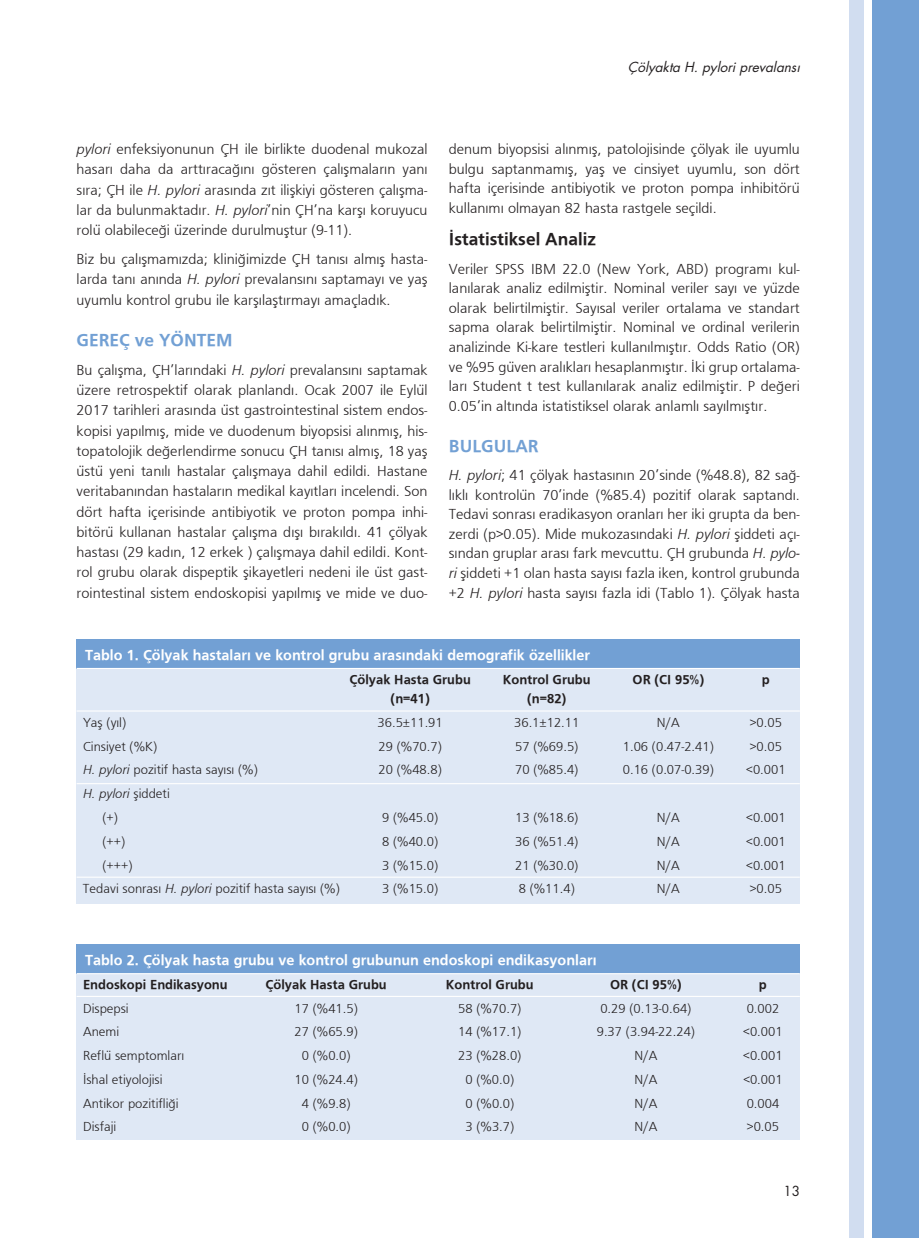
<style>
.page{position:relative;width:919px;height:1238px;background:#fff}
.page>*{position:absolute;margin:0;border:0;box-sizing:border-box;transform-origin:0 0}
.t1{font:700 18px "Fruga Sans";color:#72a0d4}
.t2{font:700 18px "Fruga Sans";color:#231f20}
.t3{font:300 15px/20.2px "Fruga Sans";color:#231f20;text-align:justify}
.t4{font:700 15px "Fruga Sans";color:#fff}
.t5{font:300 13.5px/23.7px "Fruga Sans";color:#231f20}
.t6{font:700 13.5px "Fruga Sans";color:#231f20}
.t7{font:italic 13.5px "Futura OTF";color:#231f20}
.t8{font:13.5px "Futura OTF";color:#231f20}
.s1{font-style:italic}
</style>
<div class="page">
<div style="left:872px;top:0;width:46px;height:1237px;background:#72a0d4"></div>
<div style="left:848px;top:0;width:15px;height:1237px;background:#d1ddf0"></div>
<div style="left:77px;top:666px;width:722px;height:238px;background:#dfe8f5"></div>
<div style="left:77px;top:639px;width:722px;height:30px;background:#72a0d4"></div>
<hr style="left:77px;top:668px;width:722px;height:1px;background:#fff">
<hr style="left:77px;top:710px;width:722px;height:1px;background:#fff">
<hr style="left:77px;top:783px;width:722px;height:1px;background:#fff">
<hr style="left:77px;top:876px;width:722px;height:1px;background:#fff">
<div style="left:77px;top:971px;width:722px;height:169px;background:#dfe8f5"></div>
<div style="left:77px;top:944px;width:722px;height:30px;background:#72a0d4"></div>
<hr style="left:77px;top:973px;width:722px;height:1px;background:#fff">
<hr style="left:77px;top:995px;width:722px;height:1px;background:#fff">
<p class="t7" style="left:627px;top:59px;width:173px">Çölyakta H. pylori prevalansı</p>
<p class="t3" style="left:77px;top:139px;width:352px"><span class="s1">pylori</span> enfeksiyonunun ÇH ile birlikte duodenal mukozal hasarı daha da arttıracağını gösteren çalışmaların yanı sıra; ÇH ile <span class="s1">H. pylori</span> arasında zıt ilişkiyi gösteren çalışma&shy;lar da bulunmaktadır. <span class="s1">H. pylori</span>’nin ÇH’na karşı koruyucu rolü olabileceği üzerinde durulmuştur (9-11).</p>
<p class="t3" style="left:77px;top:248px;width:352px">Biz bu çalışmamızda; kliniğimizde ÇH tanısı almış hasta&shy;larda tanı anında <span class="s1">H. pylori</span> prevalansını saptamayı ve yaş uyumlu kontrol grubu ile karşılaştırmayı amaçladık.</p>
<p class="t1" style="left:77px;top:329px;width:157px">GEREÇ ve YÖNTEM</p>
<p class="t3" style="left:77px;top:359px;width:352px">Bu çalışma, ÇH’larındaki <span class="s1">H. pylori</span> prevalansını saptamak üzere retrospektif olarak planlandı. Ocak 2007 ile Eylül 2017 tarihleri arasında üst gastrointestinal sistem endos&shy;kopisi yapılmış, mide ve duodenum biyopsisi alınmış, his&shy;topatolojik değerlendirme sonucu ÇH tanısı almış, 18 yaş üstü yeni tanılı hastalar çalışmaya dahil edildi. Hastane veritabanından hastaların medikal kayıtları incelendi. Son dört hafta içerisinde antibiyotik ve proton pompa inhi&shy;bitörü kullanan hastalar çalışma dışı bırakıldı. 41 çölyak hastası (29 kadın, 12 erkek ) çalışmaya dahil edildi. Kont&shy;rol grubu olarak dispeptik şikayetleri nedeni ile üst gast&shy;rointestinal sistem endoskopisi yapılmış ve mide ve duo-</p>
<p class="t3" style="left:449px;top:139px;width:352px;line-height:19.6px">denum biyopsisi alınmış, patolojisinde çölyak ile uyumlu bulgu saptanmamış, yaş ve cinsiyet uyumlu, son dört hafta içerisinde antibiyotik ve proton pompa inhibitörü kullanımı olmayan 82 hasta rastgele seçildi.</p>
<p class="t2" style="left:449px;top:229px;width:149px">İstatistiksel Analiz</p>
<p class="t3" style="left:449px;top:258px;width:352px;line-height:19.6px">Veriler SPSS IBM 22.0 (New York, ABD) programı kul&shy;lanılarak analiz edilmiştir. Nominal veriler sayı ve yüzde olarak belirtilmiştir. Sayısal veriler ortalama ve standart sapma olarak belirtilmiştir. Nominal ve ordinal verilerin analizinde Ki-kare testleri kullanılmıştır. Odds Ratio (OR) ve %95 güven aralıkları hesaplanmıştır. İki grup ortalama&shy;ları Student t test kullanılarak analiz edilmiştir. P değeri 0.05’in altında istatistiksel olarak anlamlı sayılmıştır.</p>
<p class="t1" style="left:449px;top:435px;width:91px">BULGULAR</p>
<p class="t3" style="left:449px;top:465px;width:352px;line-height:19.6px"><span class="s1">H. pylori</span>; 41 çölyak hastasının 20’sinde (%48.8), 82 sağ&shy;lıklı kontrolün 70’inde (%85.4) pozitif olarak saptandı.<br>Tedavi sonrası eradikasyon oranları her iki grupta da ben&shy;zerdi (p&gt;0.05). Mide mukozasındaki <span class="s1">H. pylori</span> şiddeti açı&shy;sından gruplar arası fark mevcuttu. ÇH grubunda <span class="s1">H. pylo&shy;ri</span> şiddeti +1 olan hasta sayısı fazla iken, kontrol grubunda +2 <span class="s1">H. pylori</span> hasta sayısı fazla idi (Tablo 1). Çölyak hasta</p>
<p class="t4" style="left:85px;top:646px;width:506px">Tablo 1. Çölyak hastaları ve kontrol grubu arasındaki demografik özellikler</p>
<p class="t6" style="left:349px;top:671px;width:123px">Çölyak Hasta Grubu</p>
<p class="t6" style="left:503px;top:671px;width:89px">Kontrol Grubu</p>
<p class="t6" style="left:632px;top:671px;width:73px">OR (CI 95%)</p>
<p class="t6" style="left:761px;top:671px;width:9px">p</p>
<p class="t6" style="left:390px;top:690px;width:41px">(n=41)</p>
<p class="t6" style="left:527px;top:690px;width:41px">(n=82)</p>
<p class="t5" style="left:83px;top:710px;width:45px">Yaş (yıl)</p>
<p class="t5" style="left:377px;top:710px;width:67px">36.5±11.91</p>
<p class="t5" style="left:514px;top:710px;width:67px">36.1±12.11</p>
<p class="t5" style="left:656px;top:710px;width:25px">N/A</p>
<p class="t5" style="left:749px;top:710px;width:34px">&gt;0.05</p>
<p class="t5" style="left:83px;top:734px;width:76px">Cinsiyet (%K)</p>
<p class="t5" style="left:378px;top:734px;width:65px">29 (%70.7)</p>
<p class="t5" style="left:515px;top:734px;width:65px">57 (%69.5)</p>
<p class="t5" style="left:622px;top:734px;width:92px">1.06 (0.47-2.41)</p>
<p class="t5" style="left:749px;top:734px;width:34px">&gt;0.05</p>
<p class="t5" style="left:83px;top:757px;width:176px"><span class="s1">H. pylori</span> pozitif hasta sayısı (%)</p>
<p class="t5" style="left:378px;top:757px;width:65px">20 (%48.8)</p>
<p class="t5" style="left:515px;top:757px;width:65px">70 (%85.4)</p>
<p class="t5" style="left:622px;top:757px;width:92px">0.16 (0.07-0.39)</p>
<p class="t5" style="left:746px;top:757px;width:41px">&lt;0.001</p>
<p class="t5" style="left:102px;top:781px;width:69px;text-indent:-19px"><span class="s1">H. pylori</span> şiddeti (+)</p>
<p class="t5" style="left:382px;top:805px;width:57px">9 (%45.0)</p>
<p class="t5" style="left:515px;top:805px;width:65px">13 (%18.6)</p>
<p class="t5" style="left:656px;top:805px;width:25px">N/A</p>
<p class="t5" style="left:746px;top:805px;width:41px">&lt;0.001</p>
<p class="t5" style="left:102px;top:829px;width:24px">(++)</p>
<p class="t5" style="left:382px;top:829px;width:57px">8 (%40.0)</p>
<p class="t5" style="left:515px;top:829px;width:65px">36 (%51.4)</p>
<p class="t5" style="left:656px;top:829px;width:25px">N/A</p>
<p class="t5" style="left:746px;top:829px;width:41px">&lt;0.001</p>
<p class="t5" style="left:102px;top:852px;width:31px">(+++)</p>
<p class="t5" style="left:382px;top:852px;width:57px">3 (%15.0)</p>
<p class="t5" style="left:515px;top:852px;width:65px">21 (%30.0)</p>
<p class="t5" style="left:656px;top:852px;width:25px">N/A</p>
<p class="t5" style="left:746px;top:852px;width:41px">&lt;0.001</p>
<p class="t5" style="left:83px;top:876px;width:258px">Tedavi sonrası <span class="s1">H. pylori</span> pozitif hasta sayısı (%)</p>
<p class="t5" style="left:382px;top:876px;width:57px">3 (%15.0)</p>
<p class="t5" style="left:518px;top:876px;width:57px">8 (%11.4)</p>
<p class="t5" style="left:656px;top:876px;width:25px">N/A</p>
<p class="t5" style="left:749px;top:876px;width:34px">&gt;0.05</p>
<p class="t4" style="left:85px;top:951px;width:513px">Tablo 2. Çölyak hasta grubu ve kontrol grubunun endoskopi endikasyonları</p>
<p class="t6" style="left:83px;top:976px;width:146px">Endoskopi Endikasyonu</p>
<p class="t6" style="left:265px;top:976px;width:123px">Çölyak Hasta Grubu</p>
<p class="t6" style="left:446px;top:976px;width:89px">Kontrol Grubu</p>
<p class="t6" style="left:610px;top:976px;width:73px">OR (CI 95%)</p>
<p class="t6" style="left:759px;top:976px;width:9px">p</p>
<p class="t5" style="left:83px;top:995px;width:47px">Dispepsi</p>
<p class="t5" style="left:294px;top:995px;width:65px">17 (%41.5)</p>
<p class="t5" style="left:458px;top:995px;width:65px">58 (%70.7)</p>
<p class="t5" style="left:600px;top:995px;width:92px">0.29 (0.13-0.64)</p>
<p class="t5" style="left:746px;top:995px;width:34px">0.002</p>
<p class="t5" style="left:83px;top:1019px;width:38px">Anemi</p>
<p class="t5" style="left:294px;top:1019px;width:65px">27 (%65.9)</p>
<p class="t5" style="left:458px;top:1019px;width:65px">14 (%17.1)</p>
<p class="t5" style="left:596px;top:1019px;width:100px">9.37 (3.94-22.24)</p>
<p class="t5" style="left:743px;top:1019px;width:41px">&lt;0.001</p>
<p class="t5" style="left:83px;top:1043px;width:103px">Reflü semptomları</p>
<p class="t5" style="left:302px;top:1043px;width:50px">0 (%0.0)</p>
<p class="t5" style="left:458px;top:1043px;width:65px">23 (%28.0)</p>
<p class="t5" style="left:634px;top:1043px;width:25px">N/A</p>
<p class="t5" style="left:743px;top:1043px;width:41px">&lt;0.001</p>
<p class="t5" style="left:83px;top:1067px;width:81px">İshal etiyolojisi</p>
<p class="t5" style="left:294px;top:1067px;width:65px">10 (%24.4)</p>
<p class="t5" style="left:465px;top:1067px;width:50px">0 (%0.0)</p>
<p class="t5" style="left:634px;top:1067px;width:25px">N/A</p>
<p class="t5" style="left:743px;top:1067px;width:41px">&lt;0.001</p>
<p class="t5" style="left:83px;top:1090px;width:97px">Antikor pozitifliği</p>
<p class="t5" style="left:302px;top:1090px;width:50px">4 (%9.8)</p>
<p class="t5" style="left:465px;top:1090px;width:50px">0 (%0.0)</p>
<p class="t5" style="left:634px;top:1090px;width:25px">N/A</p>
<p class="t5" style="left:746px;top:1090px;width:34px">0.004</p>
<p class="t5" style="left:83px;top:1114px;width:35px">Disfaji</p>
<p class="t5" style="left:302px;top:1114px;width:50px">0 (%0.0)</p>
<p class="t5" style="left:465px;top:1114px;width:50px">3 (%3.7)</p>
<p class="t5" style="left:634px;top:1114px;width:25px">N/A</p>
<p class="t5" style="left:747px;top:1114px;width:34px">&gt;0.05</p>
<p class="t8" style="left:783px;top:1181px;width:18px">13</p>
</div>
